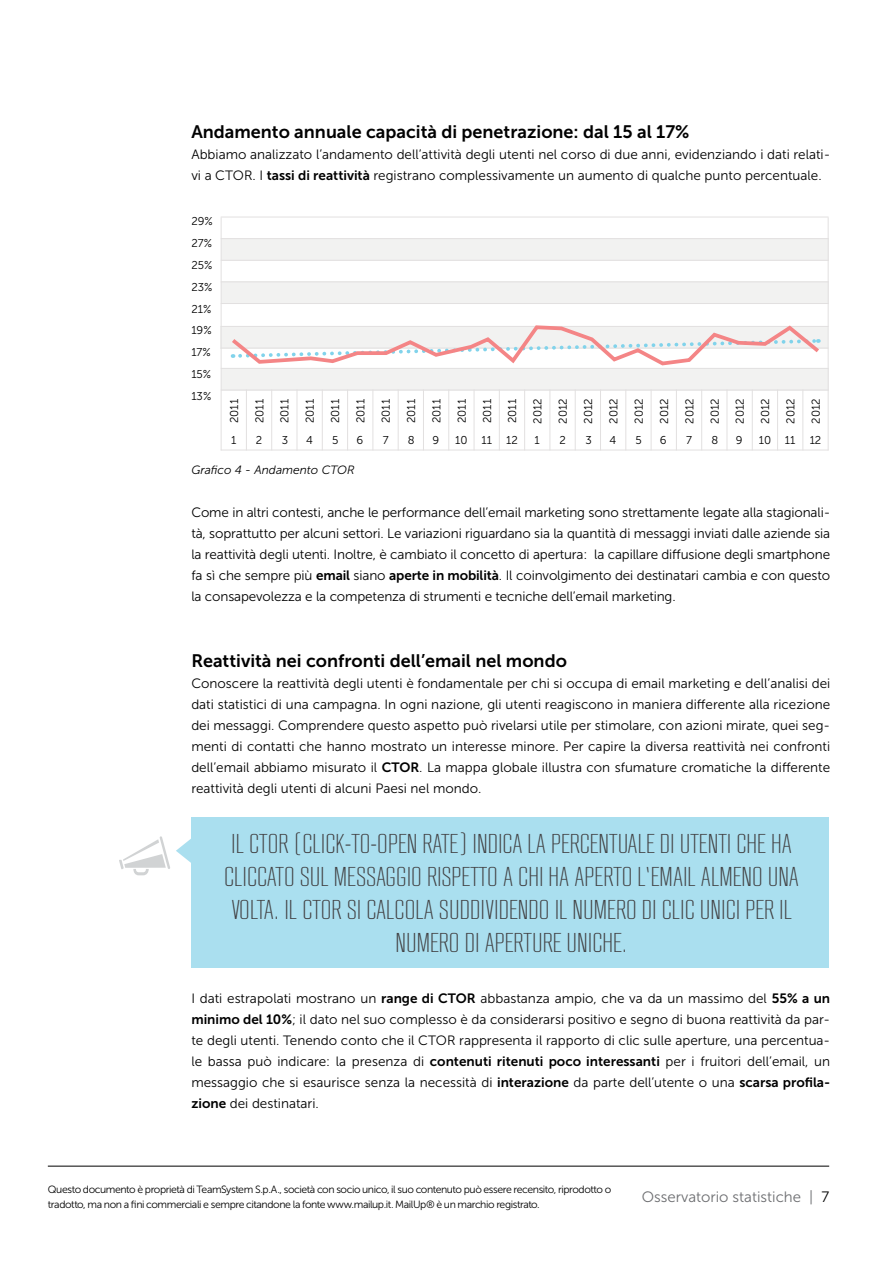
<style>
.page{position:relative;width:893px;height:1263px;background:#fff}
.page>*{position:absolute;margin:0;border:0;box-sizing:border-box;transform-origin:0 0}
.t1{font:300 27px/33px "RB No 2";color:#414042;text-align:center}
.t2{font:18px "Museo Sans 700";color:#000}
.t3{font:15px "Museo Sans 300";color:#6d6e71}
.t4{font:13.5px/21px "Museo Sans 300";color:#000;text-align:justify}
.t5{font:italic 12px "Museo Sans 300";color:#000}
.t6{font:11.4px/21.9px "Museo Sans 300";color:#000}
.t7{font:10.5px/15px "Museo Sans 300";letter-spacing:-.04em;color:#000}
.s1{font-family:"Museo Sans 700"}
.s2{color:#000}
</style>
<div class="page">
<hr style="left:48px;top:1166px;width:781px;height:1px;background:#000">
<div style="left:192px;top:817px;width:637px;height:151px;background:#aadfef"></div>
<svg style="left:119px;top:836px;width:73px;height:39px"></svg>
<div style="left:221px;top:368px;width:608px;height:22px;background:#f2f2f1"></div>
<div style="left:221px;top:281px;width:608px;height:23px;background:#f2f2f1"></div>
<div style="left:221px;top:238px;width:608px;height:22px;background:#f2f2f1"></div>
<hr style="left:221px;top:217px;width:608px;height:1px;background:#e2e0e0">
<hr style="left:221px;top:450px;width:608px;height:1px;background:#e2e0e0">
<hr style="left:221px;top:238px;width:608px;height:1px;background:#e2e0e0">
<hr style="left:221px;top:260px;width:608px;height:1px;background:#e2e0e0">
<hr style="left:221px;top:281px;width:608px;height:1px;background:#e2e0e0">
<hr style="left:221px;top:303px;width:608px;height:1px;background:#e2e0e0">
<hr style="left:221px;top:326px;width:608px;height:1px;background:#e2e0e0">
<hr style="left:221px;top:348px;width:608px;height:1px;background:#e2e0e0">
<hr style="left:221px;top:368px;width:608px;height:1px;background:#e2e0e0">
<hr style="left:221px;top:390px;width:608px;height:1px;background:#e2e0e0">
<svg style="left:228px;top:325px;width:595px;height:41px"></svg>
<hr style="left:221px;top:217px;width:1px;height:233px;background:#e2e0e0">
<hr style="left:246px;top:389px;width:1px;height:61px;background:#e2e0e0">
<hr style="left:271px;top:389px;width:1px;height:61px;background:#e2e0e0">
<hr style="left:297px;top:389px;width:1px;height:61px;background:#e2e0e0">
<hr style="left:322px;top:389px;width:1px;height:61px;background:#e2e0e0">
<hr style="left:347px;top:389px;width:1px;height:61px;background:#e2e0e0">
<hr style="left:372px;top:389px;width:1px;height:61px;background:#e2e0e0">
<hr style="left:398px;top:389px;width:1px;height:61px;background:#e2e0e0">
<hr style="left:423px;top:389px;width:1px;height:61px;background:#e2e0e0">
<hr style="left:448px;top:389px;width:1px;height:61px;background:#e2e0e0">
<hr style="left:474px;top:389px;width:1px;height:61px;background:#e2e0e0">
<hr style="left:499px;top:389px;width:1px;height:61px;background:#e2e0e0">
<hr style="left:524px;top:389px;width:1px;height:61px;background:#e2e0e0">
<hr style="left:549px;top:389px;width:1px;height:61px;background:#e2e0e0">
<hr style="left:575px;top:389px;width:1px;height:61px;background:#e2e0e0">
<hr style="left:600px;top:389px;width:1px;height:61px;background:#e2e0e0">
<hr style="left:625px;top:389px;width:1px;height:61px;background:#e2e0e0">
<hr style="left:651px;top:389px;width:1px;height:61px;background:#e2e0e0">
<hr style="left:676px;top:389px;width:1px;height:61px;background:#e2e0e0">
<hr style="left:701px;top:389px;width:1px;height:61px;background:#e2e0e0">
<hr style="left:727px;top:389px;width:1px;height:61px;background:#e2e0e0">
<hr style="left:752px;top:389px;width:1px;height:61px;background:#e2e0e0">
<hr style="left:777px;top:389px;width:1px;height:61px;background:#e2e0e0">
<hr style="left:802px;top:389px;width:1px;height:61px;background:#e2e0e0">
<hr style="left:828px;top:217px;width:1px;height:233px;background:#e2e0e0">
<h2 class="t2" style="left:191px;top:122px;width:500px">Andamento annuale capacità di penetrazione: dal 15 al 17%</h2>
<p class="t4" style="left:191px;top:144px;width:640px">Abbiamo analizzato l’andamento dell’attività degli utenti nel corso di due anni, evidenziando i dati relati&shy;vi a CTOR. I <span class="s1">tassi di reattività</span> registrano complessivamente un aumento di qualche punto percentuale.</p>
<p class="t6" style="left:191px;top:210px;width:23px">29%<br>27%<br>25%<br>23%<br>21%<br>19%<br>17%<br>15%<br>13%</p>
<p class="t6" style="left:223px;top:423px;width:26px;rotate:-90deg">2011</p>
<p class="t6" style="left:249px;top:423px;width:26px;rotate:-90deg">2011</p>
<p class="t6" style="left:274px;top:423px;width:26px;rotate:-90deg">2011</p>
<p class="t6" style="left:299px;top:423px;width:26px;rotate:-90deg">2011</p>
<p class="t6" style="left:324px;top:423px;width:26px;rotate:-90deg">2011</p>
<p class="t6" style="left:350px;top:423px;width:26px;rotate:-90deg">2011</p>
<p class="t6" style="left:375px;top:423px;width:26px;rotate:-90deg">2011</p>
<p class="t6" style="left:400px;top:423px;width:26px;rotate:-90deg">2011</p>
<p class="t6" style="left:426px;top:423px;width:26px;rotate:-90deg">2011</p>
<p class="t6" style="left:451px;top:423px;width:26px;rotate:-90deg">2011</p>
<p class="t6" style="left:476px;top:423px;width:26px;rotate:-90deg">2011</p>
<p class="t6" style="left:501px;top:423px;width:26px;rotate:-90deg">2011</p>
<p class="t6" style="left:527px;top:424px;width:27px;rotate:-90deg">2012</p>
<p class="t6" style="left:552px;top:424px;width:27px;rotate:-90deg">2012</p>
<p class="t6" style="left:577px;top:424px;width:27px;rotate:-90deg">2012</p>
<p class="t6" style="left:603px;top:424px;width:27px;rotate:-90deg">2012</p>
<p class="t6" style="left:628px;top:424px;width:27px;rotate:-90deg">2012</p>
<p class="t6" style="left:653px;top:424px;width:27px;rotate:-90deg">2012</p>
<p class="t6" style="left:679px;top:424px;width:27px;rotate:-90deg">2012</p>
<p class="t6" style="left:704px;top:424px;width:27px;rotate:-90deg">2012</p>
<p class="t6" style="left:729px;top:424px;width:27px;rotate:-90deg">2012</p>
<p class="t6" style="left:754px;top:424px;width:27px;rotate:-90deg">2012</p>
<p class="t6" style="left:780px;top:424px;width:27px;rotate:-90deg">2012</p>
<p class="t6" style="left:805px;top:424px;width:27px;rotate:-90deg">2012</p>
<p class="t6" style="left:231px;top:429px;width:7px">1</p>
<p class="t6" style="left:256px;top:429px;width:8px">2</p>
<p class="t6" style="left:282px;top:429px;width:8px">3</p>
<p class="t6" style="left:306px;top:429px;width:8px">4</p>
<p class="t6" style="left:332px;top:429px;width:8px">5</p>
<p class="t6" style="left:356px;top:429px;width:8px">6</p>
<p class="t6" style="left:383px;top:429px;width:7px">7</p>
<p class="t6" style="left:408px;top:429px;width:8px">8</p>
<p class="t6" style="left:432px;top:429px;width:8px">9</p>
<p class="t6" style="left:455px;top:429px;width:64px">10 11 12</p>
<p class="t6" style="left:535px;top:429px;width:7px">1</p>
<p class="t6" style="left:559px;top:429px;width:8px">2</p>
<p class="t6" style="left:585px;top:429px;width:8px">3</p>
<p class="t6" style="left:609px;top:429px;width:8px">4</p>
<p class="t6" style="left:636px;top:429px;width:8px">5</p>
<p class="t6" style="left:660px;top:429px;width:8px">6</p>
<p class="t6" style="left:686px;top:429px;width:7px">7</p>
<p class="t6" style="left:711px;top:429px;width:8px">8</p>
<p class="t6" style="left:736px;top:429px;width:8px">9</p>
<p class="t6" style="left:759px;top:429px;width:64px">10 11 12</p>
<p class="t5" style="left:191px;top:464px;width:165px">Grafico 4 - Andamento CTOR</p>
<p class="t4" style="left:191px;top:501px;width:640px">Come in altri contesti, anche le performance dell’email marketing sono strettamente legate alla stagionali&shy;tà, soprattutto per alcuni settori. Le variazioni riguardano sia la quantità di messaggi inviati dalle aziende sia la reattività degli utenti. Inoltre, è cambiato il concetto di apertura: la capillare diffusione degli smartphone fa sì che sempre più <span class="s1">email</span> siano <span class="s1">aperte in mobilità</span>. Il coinvolgimento dei destinatari cambia e con questo la consapevolezza e la competenza di strumenti e tecniche dell’email marketing.</p>
<h2 class="t2" style="left:191px;top:650px;width:377px">Reattività nei confronti dell’email nel mondo</h2>
<p class="t4" style="left:191px;top:672px;width:640px">Conoscere la reattività degli utenti è fondamentale per chi si occupa di email marketing e dell’analisi dei dati statistici di una campagna. In ogni nazione, gli utenti reagiscono in maniera differente alla ricezione dei messaggi. Comprendere questo aspetto può rivelarsi utile per stimolare, con azioni mirate, quei seg&shy;menti di contatti che hanno mostrato un interesse minore. Per capire la diversa reattività nei confronti dell’email abbiamo misurato il <span class="s1">CTOR</span>. La mappa globale illustra con sfumature cromatiche la differente reattività degli utenti di alcuni Paesi nel mondo.</p>
<h1 class="t1" style="left:224px;top:827px;width:576px">IL CTOR (CLICK-TO-OPEN RATE) INDICA LA PERCENTUALE DI UTENTI CHE HA CLICCATO SUL MESSAGGIO RISPETTO A CHI HA APERTO L’EMAIL ALMENO UNA VOLTA. IL CTOR SI CALCOLA SUDDIVIDENDO IL NUMERO DI CLIC UNICI PER IL NUMERO DI APERTURE UNICHE.</h1>
<p class="t4" style="left:191px;top:987px;width:640px">I dati estrapolati mostrano un <span class="s1">range di CTOR</span> abbastanza ampio, che va da un massimo del <span class="s1">55% a un minimo del 10%</span>; il dato nel suo complesso è da considerarsi positivo e segno di buona reattività da par&shy;te degli utenti. Tenendo conto che il CTOR rappresenta il rapporto di clic sulle aperture, una percentua&shy;le bassa può indicare: la presenza di <span class="s1">contenuti ritenuti poco interessanti</span> per i fruitori dell’email, un messaggio che si esaurisce senza la necessità di <span class="s1">interazione</span> da parte dell’utente o una <span class="s1">scarsa profila&shy;zione</span> dei destinatari.</p>
<p class="t7" style="left:48px;top:1182px;width:565px">Questo documento è proprietà di TeamSystem S.p.A., società con socio unico, il suo contenuto può essere recensito, riprodotto o tradotto, ma non a fini commerciali e sempre citandone la fonte www.mailup.it. MailUp® è un marchio registrato.</p>
<p class="t3" style="left:642px;top:1189px;width:189px">Osservatorio statistiche | <span class="s2">7</span></p>
</div>
